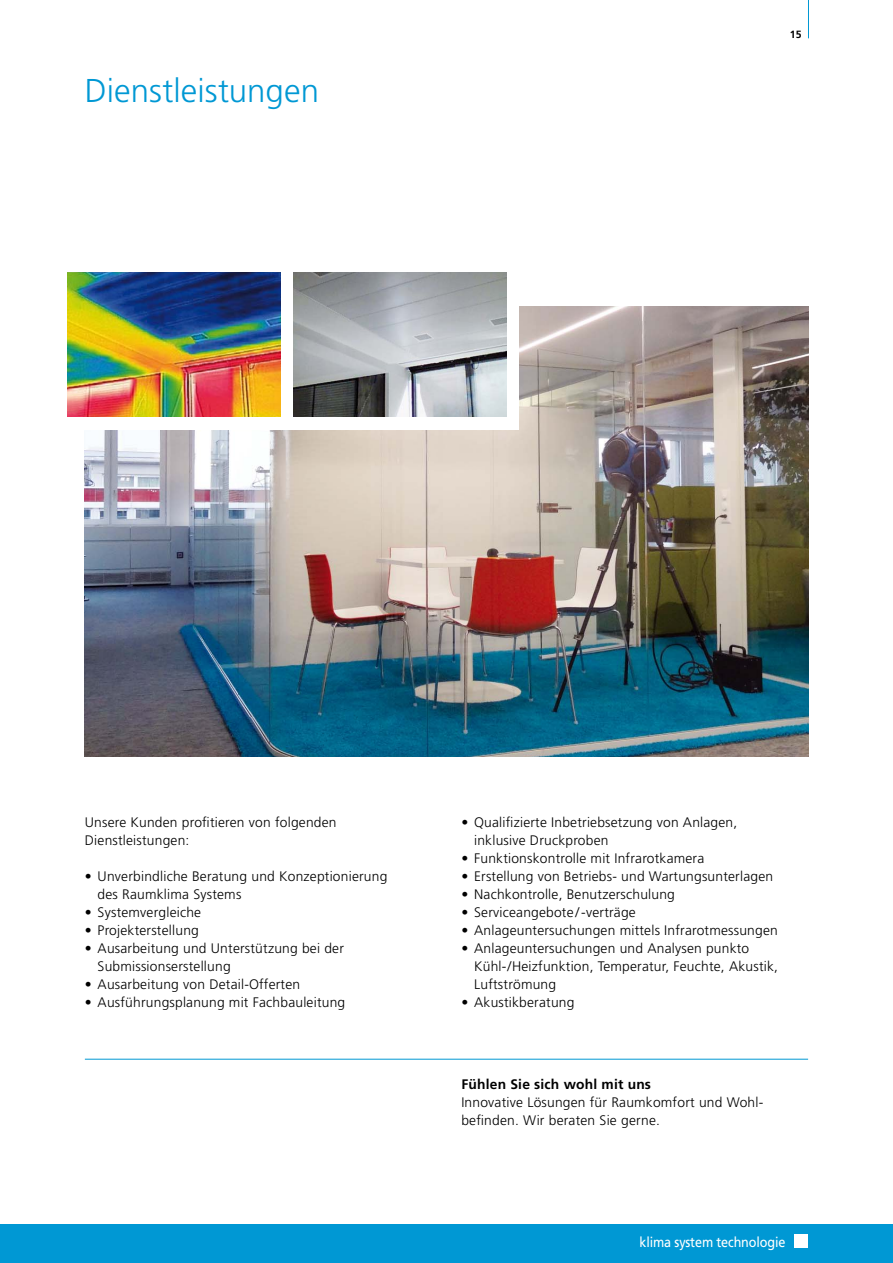
<style>
.page{position:relative;width:893px;height:1263px;background:#fff}
.page>*{position:absolute;margin:0;border:0;box-sizing:border-box;transform-origin:0 0}
.t1{font:300 33px "Frutiger";color:#0098d4}
.t2{font:14.1px "Frutiger";letter-spacing:-.01em;color:#fff;scale:.9 1}
.t3{font:300 13.8px/18px "Frutiger";letter-spacing:.015em;color:#000}
.t4{font:700 13.8px "Frutiger";letter-spacing:.015em;color:#000}
.t5{font:700 10.5px "Frutiger";color:#000}
</style>
<div class="page">
<div style="left:0;top:1225px;width:892px;height:38px;background:#0098d4"></div>
<div style="left:794px;top:1235px;width:13px;height:13px;background:#fff"></div>
<hr style="left:808px;top:0;width:1px;height:38px;background:#0098d4">
<img style="left:85px;top:306px;width:723px;height:451px">
<div style="left:76px;top:298px;width:443px;height:132px;background:#fff"></div>
<img style="left:68px;top:272px;width:212px;height:145px">
<img style="left:293px;top:272px;width:213px;height:145px">
<hr style="left:85px;top:1059px;width:723px;height:1px;background:#0098d4">
<h1 class="t1" style="left:85px;top:75px;width:236px">Dienstleistungen</h1>
<p class="t5" style="left:789px;top:29px;width:13px">15</p>
<p class="t3" style="left:85px;top:814px;width:253px">Unsere Kunden profitieren von folgenden<br>Dienst leistungen:</p>
<p class="t3" style="left:98px;top:868px;width:291px;text-indent:-13px">• Unverbindliche Beratung und Konzeptionierung des Raumklima Systems</p>
<p class="t3" style="left:85px;top:904px;width:118px">• Systemvergleiche</p>
<p class="t3" style="left:85px;top:922px;width:115px">• Projekterstellung</p>
<p class="t3" style="left:98px;top:940px;width:248px;text-indent:-13px">• Ausarbeitung und Unterstützung bei der<br>Submissionserstellung</p>
<p class="t3" style="left:85px;top:976px;width:217px">• Ausarbeitung von Detail-Offerten</p>
<p class="t3" style="left:85px;top:994px;width:262px">• Ausführungsplanung mit Fachbauleitung</p>
<p class="t3" style="left:474px;top:814px;width:265px;text-indent:-13px">• Qualifizierte Inbetriebsetzung von Anlagen, inklusive Druckproben</p>
<p class="t3" style="left:461px;top:850px;width:244px">• Funktionskontrolle mit Infrarotkamera</p>
<p class="t3" style="left:461px;top:868px;width:313px">• Erstellung von Betriebs- und Wartungsunterlagen</p>
<p class="t3" style="left:461px;top:886px;width:215px">• Nachkontrolle, Benutzerschulung</p>
<p class="t3" style="left:461px;top:904px;width:176px">• Serviceangebote/-verträge</p>
<p class="t3" style="left:461px;top:922px;width:318px">• Anlageuntersuchungen mittels Infrarotmessungen</p>
<p class="t3" style="left:474px;top:940px;width:305px;text-indent:-13px">• Anlageuntersuchungen und Analysen punkto<br>Kühl-/Heizfunktion, Temperatur, Feuchte, Akustik,<br>Luftströmung</p>
<p class="t3" style="left:461px;top:994px;width:115px">• Akustikberatung</p>
<p class="t4" style="left:461px;top:1077px;width:191px">Fühlen Sie sich wohl mit uns</p>
<p class="t3" style="left:461px;top:1094px;width:303px">Innovative Lösungen für Raumkomfort und Wohl&shy;befinden. Wir beraten Sie gerne.</p>
<p class="t2" style="left:639px;top:1234px;width:164px">klima system technologie</p>
</div>
